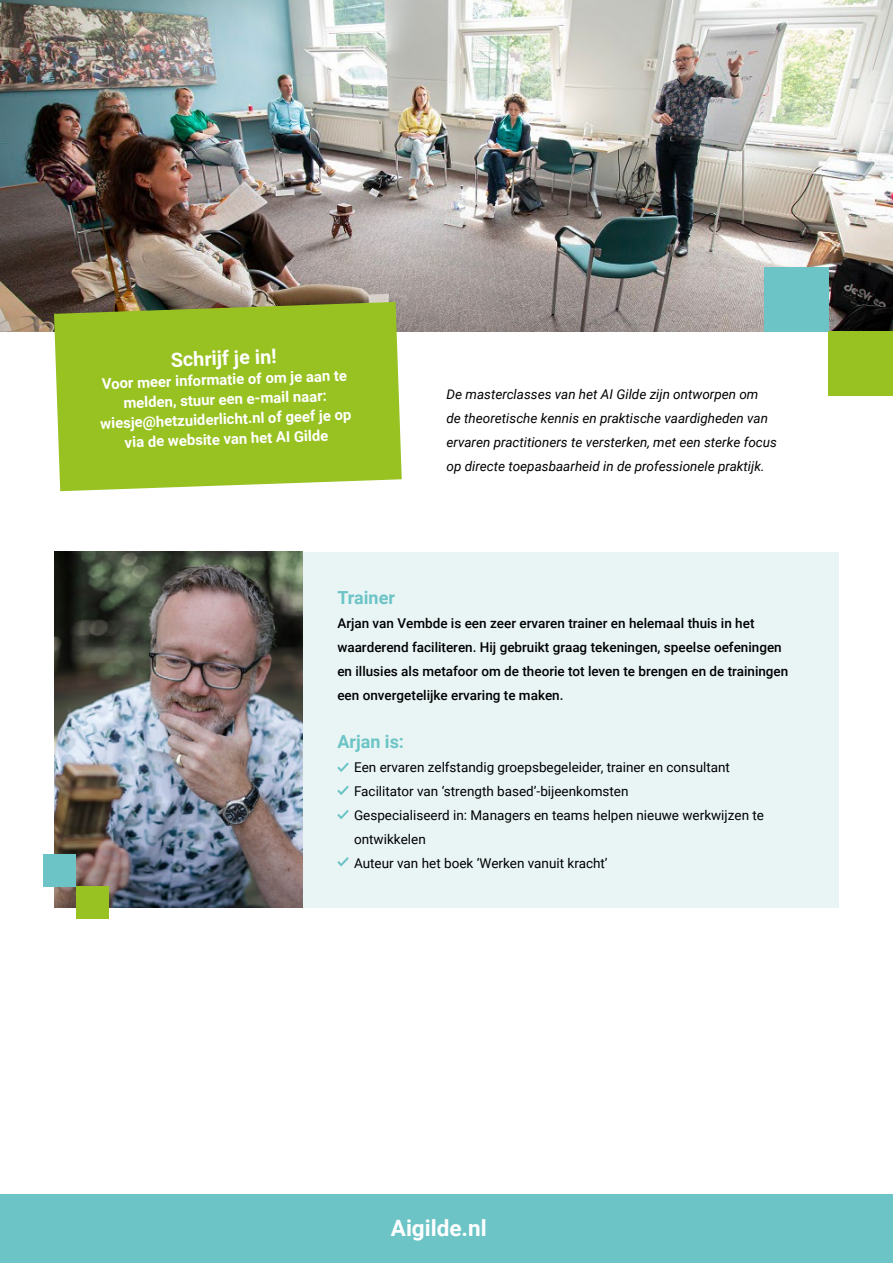
<style>
.page{position:relative;width:893px;height:1263px;background:#fff}
.page>*{position:absolute;margin:0;border:0;box-sizing:border-box;transform-origin:0 0}
.t1{font:700 22.5px "Roboto";color:#fff}
.t2{font:700 19.8px "Roboto";color:#fff}
.t3{font:700 18px "Roboto";color:#6dc4c6}
.t4{font:700 14.85px/19.8px "Roboto";color:#fff;text-align:center}
.t5{font:500 13.5px/24px "Roboto";color:#000}
.t6{font:13.5px/24px "Roboto";color:#000}
.t7{font:italic 13.5px/24px "Roboto";color:#000}
</style>
<div class="page">
<img style="left:0;top:0;width:893px;height:331px">
<div style="left:765px;top:267px;width:64px;height:64px;background:#6dc4c6"></div>
<div style="left:829px;top:331px;width:64px;height:64px;background:#98c222"></div>
<svg style="left:54px;top:302px;width:348px;height:189px;background:#9bc12d"></svg>
<div style="left:54px;top:552px;width:785px;height:356px;background:#e9f5f5"></div>
<img style="left:54px;top:552px;width:249px;height:356px">
<div style="left:44px;top:855px;width:32px;height:32px;background:#6dc4c6"></div>
<div style="left:76px;top:887px;width:32px;height:32px;background:#98c222"></div>
<svg style="left:337px;top:762px;width:12px;height:10px"></svg>
<svg style="left:337px;top:810px;width:12px;height:9px"></svg>
<svg style="left:337px;top:785px;width:12px;height:10px"></svg>
<svg style="left:337px;top:857px;width:12px;height:9px"></svg>
<div style="left:0;top:1195px;width:893px;height:68px;background:#6dc4c6"></div>
<h2 class="t2" style="left:170px;top:346px;width:107px;rotate:-2deg">Schrijf je in!</h2>
<p class="t4" style="left:99px;top:373px;width:253px;rotate:-2deg">Voor meer informatie of om je aan te melden, stuur een e-mail naar: wiesje@hetzuiderlicht.nl of geef je op via de website van het AI Gilde</p>
<p class="t7" style="left:446px;top:381px;width:332px">De masterclasses van het AI Gilde zijn ontworpen om<br>de theoretische kennis en praktische vaardigheden van ervaren practitioners te versterken, met een sterke focus op directe toepasbaarheid in de professionele praktijk.</p>
<h3 class="t3" style="left:337px;top:584px;width:59px">Trainer</h3>
<p class="t5" style="left:337px;top:610px;width:452px">Arjan van Vembde is een zeer ervaren trainer en helemaal thuis in het waarderend faciliteren. Hij gebruikt graag tekeningen, speelse oefeningen en illusies als metafoor om de theorie tot leven te brengen en de trainingen een onvergetelijke ervaring te maken.</p>
<h3 class="t3" style="left:337px;top:728px;width:68px">Arjan is:</h3>
<p class="t6" style="left:354px;top:754px;width:411px">Een ervaren zelfstandig groepsbegeleider, trainer en consultant Facilitator van ‘strength based’-bijeenkomsten<br>Gespecialiseerd in: Managers en teams helpen nieuwe werkwijzen te ontwikkelen<br>Auteur van het boek ‘Werken vanuit kracht’</p>
<h1 class="t1" style="left:391px;top:1212px;width:97px">Aigilde.nl</h1>
</div>
